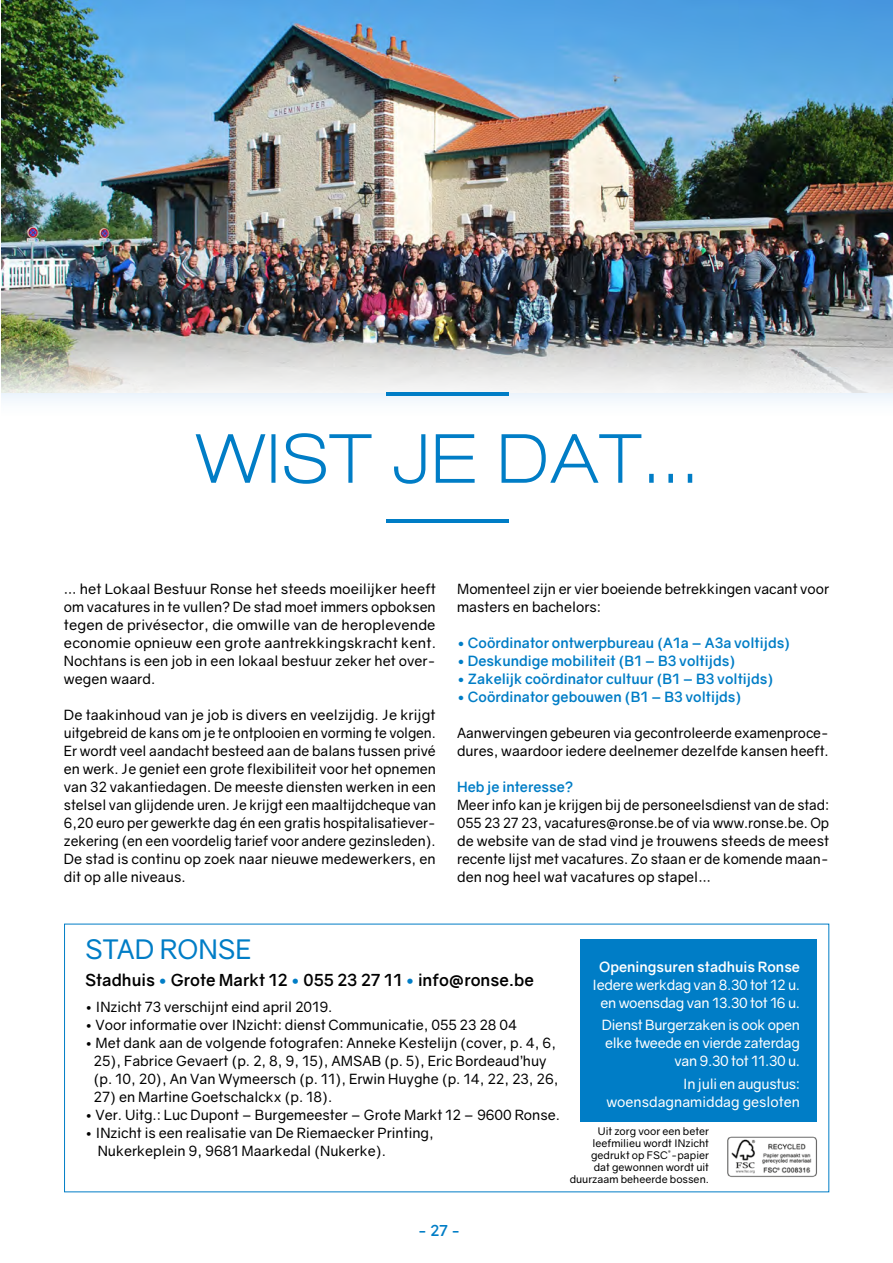
<style>
.page{position:relative;width:893px;height:1263px;background:#fff}
.page>*{position:absolute;margin:0;border:0;box-sizing:border-box;transform-origin:0 0}
.t1{font:27px "Gravity";color:#007dc6}
.t2{font:700 16.5px "Gravity";color:#000}
.t3{font:700 15px "Gravity";color:#007dc6}
.t4{font:14.1px/18px "Gravity";color:#000}
.t5{font:700 14.1px "Gravity";color:#007dc6}
.t6{font:14.1px/18px "Gravity";letter-spacing:-.02em;color:#fff;text-align:center}
.t7{font:14.1px/18px "Gravity";color:#fff;text-align:right}
.t8{font:700 14.1px "Gravity";color:#fff}
.t9{font:10.5px/12px "Gravity";color:#000;text-align:right}
.s1{color:#007dc6}
</style>
<div class="page">
<div style="left:580px;top:939px;width:237px;height:182px;background:#007dc6"></div>
<img style="left:727px;top:1136px;width:90px;height:41px">
<div style="left:1px;top:0;width:892px;height:421px;background:linear-gradient(to right,#f8fbfd,#f8fbfd)"></div>
<img style="left:1px;top:0;width:892px;height:393px">
<svg style="left:195px;top:434px;width:71px;height:49px"></svg>
<div style="left:271px;top:434px;width:4px;height:49px;border:2px solid #007dc6"></div>
<svg style="left:284px;top:433px;width:88px;height:51px"></svg>
<svg style="left:394px;top:434px;width:32px;height:50px"></svg>
<svg style="left:435px;top:434px;width:40px;height:49px"></svg>
<svg style="left:501px;top:433px;width:141px;height:50px"></svg>
<div style="left:649px;top:474px;width:5px;height:9px;border:2px solid #007dc6"></div>
<div style="left:668px;top:474px;width:5px;height:9px;border:2px solid #007dc6"></div>
<svg style="left:688px;top:474px;width:4px;height:9px"></svg>
<hr style="left:386px;top:393px;width:123px;height:3px;background:#007dc6">
<hr style="left:386px;top:519px;width:123px;height:3px;background:#007dc6">
<p class="t4" style="left:64px;top:580px;width:374px;text-align:justify">… het Lokaal Bestuur Ronse het steeds moeilijker heeft om vacatures in te vullen? De stad moet immers opboksen tegen de privésector, die omwille van de heroplevende economie opnieuw een grote aantrekkingskracht kent.<br>Nochtans is een job in een lokaal bestuur zeker het over&shy;wegen waard.</p>
<p class="t4" style="left:64px;top:706px;width:374px;text-align:justify">De taakinhoud van je job is divers en veelzijdig. Je krijgt uitgebreid de kans om je te ontplooien en vorming te volgen.<br>Er wordt veel aandacht besteed aan de balans tussen privé en werk. Je geniet een grote flexibiliteit voor het opnemen van 32 vakantiedagen. De meeste diensten werken in een stelsel van glijdende uren. Je krijgt een maaltijdcheque van 6,20 euro per gewerkte dag én een gratis hospitalisatiever&shy;zekering (en een voordelig tarief voor andere gezinsleden).<br>De stad is continu op zoek naar nieuwe medewerkers, en dit op alle niveaus.</p>
<p class="t4" style="left:457px;top:580px;width:374px">Momenteel zijn er vier boeiende betrekkingen vacant voor masters en bachelors:</p>
<p class="t5" style="left:457px;top:634px;width:335px">• Coördinator ontwerpbureau (A1a – A3a voltijds)</p>
<p class="t5" style="left:457px;top:652px;width:280px">• Deskundige mobiliteit (B1 – B3 voltijds)</p>
<p class="t5" style="left:457px;top:670px;width:318px">• Zakelijk coördinator cultuur (B1 – B3 voltijds)</p>
<p class="t5" style="left:457px;top:688px;width:286px">• Coördinator gebouwen (B1 – B3 voltijds)</p>
<p class="t4" style="left:457px;top:724px;width:373px">Aanwervingen gebeuren via gecontroleerde examenproce&shy;dures, waardoor iedere deelnemer dezelfde kansen heeft.</p>
<p class="t5" style="left:457px;top:778px;width:118px">Heb je interesse?</p>
<p class="t4" style="left:457px;top:796px;width:374px;text-align:justify">Meer info kan je krijgen bij de personeelsdienst van de stad:<br>055 23 27 23, vacatures@ronse.be of via www.ronse.be. Op de website van de stad vind je trouwens steeds de meest recente lijst met vacatures. Zo staan er de komende maan&shy;den nog heel wat vacatures op stapel…</p>
<h1 class="t1" style="left:85px;top:933px;width:168px">STAD RONSE</h1>
<p class="t2" style="left:85px;top:969px;width:450px">Stadhuis <span class="s1">•</span> Grote Markt 12 <span class="s1">•</span> 055 23 27 11 <span class="s1">•</span> info@ronse.be</p>
<p class="t4" style="left:85px;top:998px;width:249px">• INzicht 73 verschijnt eind april 2019.</p>
<p class="t4" style="left:85px;top:1016px;width:433px">• Voor informatie over INzicht: dienst Communicatie, 055 23 28 04</p>
<p class="t4" style="left:94px;top:1034px;width:466px;text-indent:-9px">• Met dank aan de volgende fotografen: Anneke Kestelijn (cover, p. 4, 6,<br>25), Fabrice Gevaert (p. 2, 8, 9, 15), AMSAB (p. 5), Eric Bordeaud’huy (p. 10, 20), An Van Wymeersch (p. 11), Erwin Huyghe (p. 14, 22, 23, 26,</p>
<p class="t4" style="left:94px;top:1088px;width:240px">27) en Martine Goetschalckx (p. 18).</p>
<p class="t4" style="left:85px;top:1106px;width:476px">• Ver. Uitg.: Luc Dupont – Burgemeester – Grote Markt 12 – 9600 Ronse.</p>
<p class="t4" style="left:98px;top:1124px;width:338px;text-indent:-13px">• INzicht is een realisatie van De Riemaecker Printing,<br>Nukerkeplein 9, 9681 Maarkedal (Nukerke).</p>
<p class="t8" style="left:599px;top:958px;width:202px">Openingsuren stadhuis Ronse</p>
<p class="t6" style="left:592px;top:976px;width:209px">Iedere werkdag van 8.30 tot 12 u. en woensdag van 13.30 tot 16 u.</p>
<p class="t6" style="left:602px;top:1016px;width:200px;text-align:right">Dienst Burgerzaken is ook open elke tweede en vierde zaterdag van 9.30 tot 11.30 u.</p>
<p class="t7" style="left:606px;top:1074px;width:195px">In juli en augustus: woensdagnamiddag gesloten</p>
<p class="t9" style="left:570px;top:1125px;width:141px">Uit zorg voor een beter leefmilieu wordt INzicht gedrukt op FSC<sup>®</sup>-papier<br>dat gewonnen wordt uit duurzaam beheerde bossen.</p>
<p class="t3" style="left:418px;top:1221px;width:44px">- 27 -</p>
</div>
